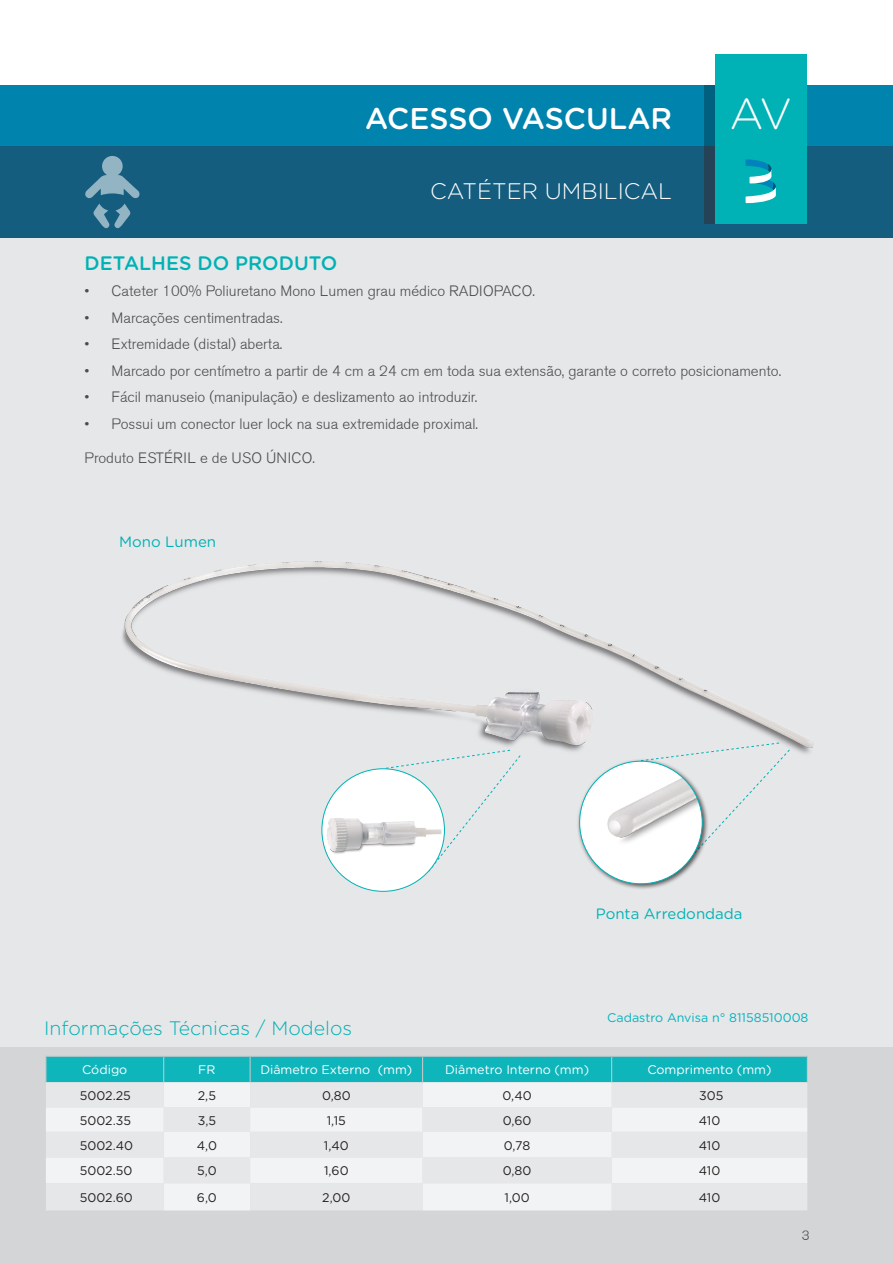
<style>
.page{position:relative;width:893px;height:1263px;background:#fff}
.page>*{position:absolute;margin:0;border:0;box-sizing:border-box;transform-origin:0 0}
.t1{font:300 43.5px "Gotham Rounded";color:#fff}
.t2{font:500 30px "Gotham Rounded";color:#fff}
.t3{font:300 22.5px "Gotham Rounded";color:#fff}
.t4{font:300 19.5px "Gotham Rounded";color:#00b2b5}
.t5{font:500 19.5px "Gotham Rounded";color:#00b2b5}
.txt_parrafos{font:300 15px "Berthold Akzidenz Grotesk BE";color:#4b4c4d}
.Datos_cuadro_centrad{font:15px "Gotham Rounded";color:#00b2b5}
.txt_parrafos-2{font:300 13.5px "Berthold Akzidenz Grotesk BE";color:#4b4c4d}
.Datos_cuadro_centrad-2{font:12.45px "Gotham Rounded";color:#231f20}
.t6{font:12.45px "Gotham Rounded";color:#fff}
.t7{font:12.45px "Gotham Rounded";color:#00b5bf}
</style>
<div class="page">
<div style="left:0;top:145px;width:893px;height:93px;background:#155d7f"></div>
<div style="left:137px;top:85px;width:756px;height:61px;background:#0083ad"></div>
<div style="left:0;top:85px;width:697px;height:61px;background:#0083ad"></div>
<div style="left:715px;top:54px;width:92px;height:169px;background:#00b2b5"></div>
<div style="left:704px;top:85px;width:11px;height:61px;background:#006080"></div>
<div style="left:704px;top:146px;width:11px;height:77px;background:#244357"></div>
<svg style="left:746px;top:159px;width:30px;height:44px"></svg>
<div style="left:0;top:238px;width:893px;height:1025px;background:#e6e7e9"></div>
<img style="left:122px;top:561px;width:692px;height:256px">
<svg style="left:640px;top:742px;width:150px;height:96px"></svg>
<div style="left:576px;top:758px;width:133px;height:132px;background:#231f20;opacity:.75"></div>
<img style="left:580px;top:761px;width:122px;height:123px;border-radius:61px">
<svg style="left:385px;top:749px;width:136px;height:123px"></svg>
<div style="left:322px;top:769px;width:122px;height:122px;background:#fff;border-radius:50%"></div>
<img style="left:325px;top:818px;width:116px;height:38px">
<div style="left:0;top:1046px;width:893px;height:217px;background:#d4d5d7"></div>
<svg style="left:46px;top:1082px;width:761px;height:128px;background:#ebeced"></svg>
<div style="left:45px;top:1056px;width:763px;height:26px;background:#0eb6bc"></div>
<svg style="left:85px;top:156px;width:55px;height:72px"></svg>
<p class="t2" style="left:365px;top:97px;width:309px">ACESSO VASCULAR</p>
<p class="t1" style="left:729px;top:84px;width:64px">AV</p>
<p class="t3" style="left:430px;top:176px;width:244px">CATÉTER UMBILICAL</p>
<p class="t5" style="left:85px;top:249px;width:254px">DETALHES DO PRODUTO</p>
<p class="txt_parrafos" style="left:85px;top:283px;width:452px">• Cateter 100% Poliuretano Mono Lumen grau médico RADIOPACO.</p>
<p class="txt_parrafos" style="left:85px;top:309px;width:199px">• Marcações centimentradas.</p>
<p class="txt_parrafos" style="left:85px;top:336px;width:199px">• Extremidade (distal) aberta.</p>
<p class="txt_parrafos" style="left:85px;top:362px;width:698px">• Marcado por centímetro a partir de 4 cm a 24 cm em toda sua extensão, garante o correto posicionamento.</p>
<p class="txt_parrafos" style="left:85px;top:389px;width:394px">• Fácil manuseio (manipulação) e deslizamento ao introduzir.</p>
<p class="txt_parrafos" style="left:85px;top:415px;width:395px">• Possui um conector luer lock na sua extremidade proximal.</p>
<p class="txt_parrafos" style="left:85px;top:449px;width:232px">Produto ESTÉRIL e de USO ÚNICO.</p>
<p class="Datos_cuadro_centrad" style="left:119px;top:531px;width:99px">Mono Lumen</p>
<p class="Datos_cuadro_centrad" style="left:596px;top:903px;width:148px">Ponta Arredondada</p>
<p class="t7" style="left:607px;top:1009px;width:203px">Cadastro Anvisa n° 81158510008</p>
<p class="t4" style="left:44px;top:1014px;width:309px">Informações Técnicas / Modelos</p>
<p class="t6" style="left:82px;top:1061px;width:47px">Código</p>
<p class="t6" style="left:198px;top:1061px;width:19px">FR</p>
<p class="t6" style="left:260px;top:1061px;width:154px">Diâmetro Externo (mm)</p>
<p class="t6" style="left:445px;top:1061px;width:146px">Diâmetro Interno (mm)</p>
<p class="t6" style="left:647px;top:1061px;width:126px">Comprimento (mm)</p>
<p class="Datos_cuadro_centrad-2" style="left:80px;top:1087px;width:53px">5002.25</p>
<p class="Datos_cuadro_centrad-2" style="left:198px;top:1087px;width:20px">2,5</p>
<p class="Datos_cuadro_centrad-2" style="left:322px;top:1087px;width:30px">0,80</p>
<p class="Datos_cuadro_centrad-2" style="left:503px;top:1087px;width:31px">0,40</p>
<p class="Datos_cuadro_centrad-2" style="left:699px;top:1087px;width:26px">305</p>
<p class="Datos_cuadro_centrad-2" style="left:80px;top:1112px;width:53px">5002.35</p>
<p class="Datos_cuadro_centrad-2" style="left:198px;top:1112px;width:20px">3,5</p>
<p class="Datos_cuadro_centrad-2" style="left:327px;top:1112px;width:21px">1,15</p>
<p class="Datos_cuadro_centrad-2" style="left:503px;top:1112px;width:30px">0,60</p>
<p class="Datos_cuadro_centrad-2" style="left:699px;top:1112px;width:23px">410</p>
<p class="Datos_cuadro_centrad-2" style="left:80px;top:1137px;width:55px">5002.40</p>
<p class="Datos_cuadro_centrad-2" style="left:197px;top:1137px;width:22px">4,0</p>
<p class="Datos_cuadro_centrad-2" style="left:324px;top:1137px;width:26px">1,40</p>
<p class="Datos_cuadro_centrad-2" style="left:504px;top:1137px;width:28px">0,78</p>
<p class="Datos_cuadro_centrad-2" style="left:699px;top:1137px;width:23px">410</p>
<p class="Datos_cuadro_centrad-2" style="left:80px;top:1162px;width:54px">5002.50</p>
<p class="Datos_cuadro_centrad-2" style="left:197px;top:1162px;width:21px">5,0</p>
<p class="Datos_cuadro_centrad-2" style="left:324px;top:1162px;width:26px">1,60</p>
<p class="Datos_cuadro_centrad-2" style="left:503px;top:1162px;width:30px">0,80</p>
<p class="Datos_cuadro_centrad-2" style="left:699px;top:1162px;width:23px">410</p>
<p class="Datos_cuadro_centrad-2" style="left:80px;top:1189px;width:54px">5002.60</p>
<p class="Datos_cuadro_centrad-2" style="left:197px;top:1189px;width:21px">6,0</p>
<p class="Datos_cuadro_centrad-2" style="left:322px;top:1189px;width:30px">2,00</p>
<p class="Datos_cuadro_centrad-2" style="left:505px;top:1189px;width:27px">1,00</p>
<p class="Datos_cuadro_centrad-2" style="left:699px;top:1189px;width:23px">410</p>
<p class="txt_parrafos-2" style="left:802px;top:1228px;width:9px">3</p>
</div>
